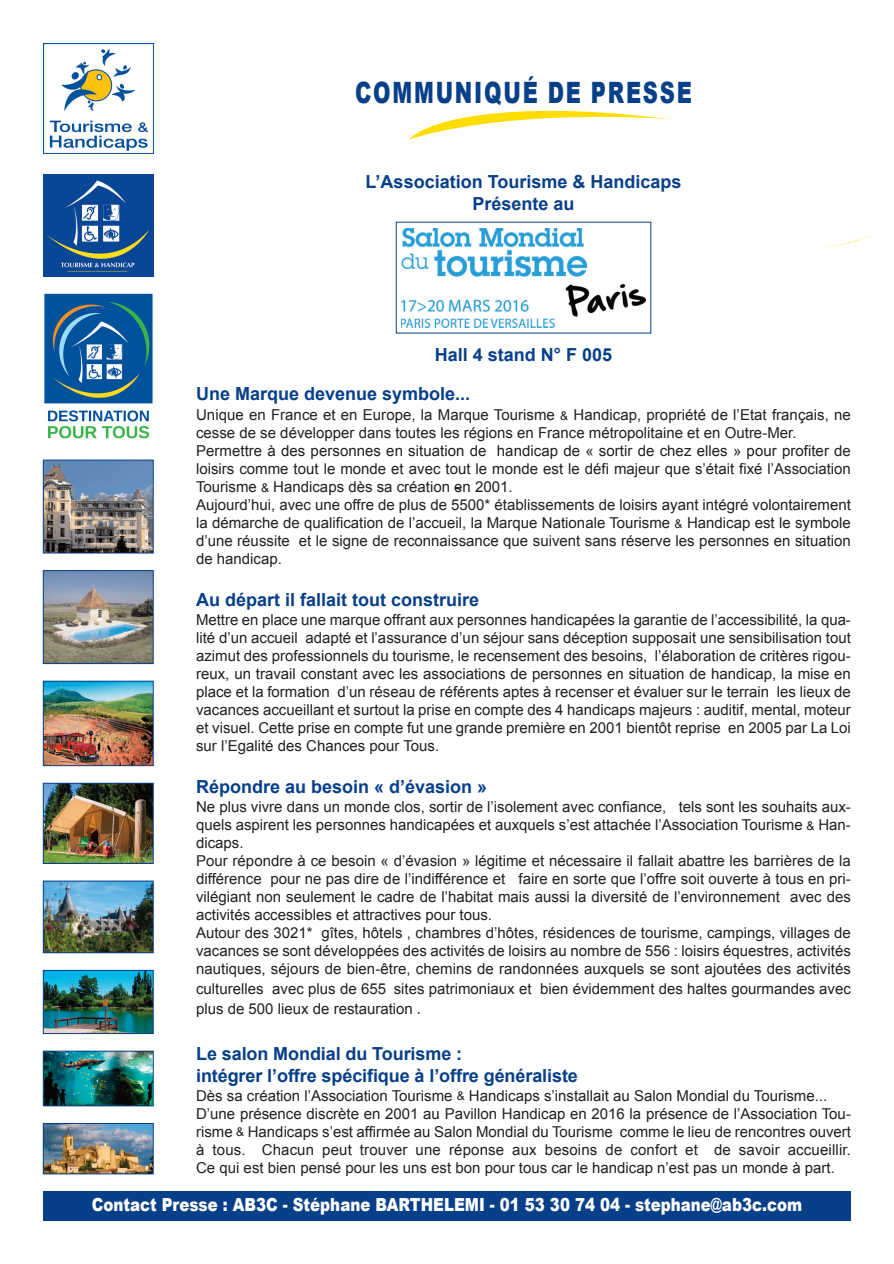
<style>
.page{position:relative;width:894px;height:1264px;background:#fff}
.page>*{position:absolute;margin:0;border:0;box-sizing:border-box;transform-origin:0 0}
.t1{font:900 29.4px "Arial";letter-spacing:.085em;color:#073f89;scale:.71 1}
.t2{font:700 18px/21.6px "Arial";color:#073f89}
.t3{font:900 18px "Arial";color:#fff;scale:.83 1}
.t4{font:15px/18px "Arial";color:#231f20}
.s1{font-size:12px}
.s2{font-family:"Calibri";font-size:16.5px}
</style>
<div class="page">
<img style="left:43px;top:43px;width:111px;height:111px">
<img style="left:43px;top:175px;width:111px;height:102px">
<img style="left:45px;top:462px;width:107px;height:89px">
<div style="left:43px;top:460px;width:111px;height:93px;border:1px solid #073f89"></div>
<img style="left:45px;top:572px;width:107px;height:90px">
<div style="left:43px;top:570px;width:111px;height:94px;border:1px solid #073f89"></div>
<img style="left:45px;top:683px;width:107px;height:81px">
<div style="left:43px;top:681px;width:111px;height:85px;border:1px solid #073f89"></div>
<img style="left:45px;top:883px;width:107px;height:68px">
<div style="left:43px;top:881px;width:111px;height:72px;border:1px solid #073f89"></div>
<img style="left:45px;top:972px;width:107px;height:60px">
<div style="left:43px;top:970px;width:111px;height:64px;border:1px solid #073f89"></div>
<img style="left:45px;top:1125px;width:107px;height:47px">
<div style="left:43px;top:1123px;width:111px;height:51px;border:1px solid #073f89"></div>
<img style="left:45px;top:1053px;width:107px;height:51px">
<div style="left:43px;top:1051px;width:111px;height:55px;border:1px solid #073f89"></div>
<div style="left:43px;top:1191px;width:808px;height:30px;background:#073f89"></div>
<svg style="left:395px;top:112px;width:479px;height:154px"></svg>
<img style="left:44px;top:294px;width:109px;height:145px">
<img style="left:45px;top:785px;width:107px;height:77px">
<div style="left:43px;top:783px;width:111px;height:81px;border:1px solid #073f89"></div>
<svg style="left:455px;top:487px;width:6px;height:3px"></svg>
<div style="left:397px;top:222px;width:253px;height:111px;background:#fff"></div>
<img style="left:401px;top:228px;width:245px;height:99px">
<h1 class="t1" style="left:355px;top:70px;width:476px">Communiqué de Presse</h1>
<p class="t2" style="left:366px;top:171px;width:317px;text-align:center">L’Association Tourisme &amp; Handicaps<br>Présente au</p>
<p class="t2" style="left:196px;top:335px;width:418px;line-height:39.6px;text-indent:239px">Hall 4 stand N° F 005<br>Une Marque devenue symbole...</p>
<p class="t4" style="left:196px;top:406px;width:656px">Unique en France et en Europe, la Marque Tourisme <span class="s1">&amp;</span> Handicap, propriété de l’Etat français, ne cesse de se développer dans toutes les régions en France métropolitaine et en Outre-Mer.<br>Permettre à des personnes en situation de handicap de « sortir de chez elles » pour profiter de loisirs comme tout le monde et avec tout le monde est le défi majeur que s’était fixé l’Association Tourisme <span class="s1">&amp;</span> Handicaps dès sa création en 2001.<br>Aujourd’hui, avec une offre de plus de 5500* établissements de loisirs ayant intégré volontairement la démarche de qualification de l’accueil, la Marque Nationale Tourisme <span class="s1">&amp;</span> Handicap est le symbole d’une réussite et le signe de reconnaissance que suivent sans réserve les personnes en situation de handicap.</p>
<p class="t2" style="left:196px;top:588px;width:285px">Au départ il fallait tout construire</p>
<p class="t4" style="left:196px;top:611px;width:656px;text-align:justify">Mettre en place une marque offrant aux personnes handicapées la garantie de l’accessibilité, la qua&shy;lité d’un accueil adapté et l’assurance d’un séjour sans déception supposait une sensibilisation tout azimut des professionnels du tourisme, le recensement des besoins, l’élaboration de critères rigou&shy;reux, un travail constant avec les associations de personnes en situation de handicap, la mise en place et la formation d’un réseau de référents aptes à recenser et évaluer sur le terrain les lieux de vacances accueillant et surtout la prise en compte des 4 handicaps majeurs : auditif, mental, moteur et visuel. Cette prise en compte fut une grande première en 2001 bientôt reprise en 2005 par La Loi sur l’Egalité des Chances pour Tous.</p>
<p class="t2" style="left:196px;top:776px;width:293px">Répondre au besoin « d’évasion »</p>
<p class="t4" style="left:196px;top:798px;width:656px">Ne plus vivre dans un monde clos, sortir de l’isolement avec confiance, tels sont les souhaits aux&shy;quels aspirent les personnes handicapées et auxquels s’est attachée l’Association Tourisme <span class="s1">&amp;</span> Han&shy;dicaps.<br>Pour répondre à ce besoin « d’évasion » légitime et nécessaire il fallait abattre les barrières de la différence pour ne pas dire de l’indifférence et faire en sorte que l’offre soit ouverte à tous en pri&shy;vilégiant non seulement le cadre de l’habitat mais aussi la diversité de l’environnement avec des activités accessibles et attractives pour tous.<br>Autour des 3021* gîtes, hôtels , chambres d’hôtes, résidences de tourisme, campings, villages de vacances se sont développées des activités de loisirs au nombre de 556 : loisirs équestres, activités nautiques, séjours de bien-être, chemins de randonnées auxquels se sont ajoutées des activités</p>
<p class="t4" style="left:196px;top:978px;width:656px;line-height:19.8px">culturelles avec plus de 655 sites patrimoniaux et bien évidemment des haltes gourmandes avec plus de 500 lieux de restauration <span class="s2">.</span></p>
<p class="t2" style="left:196px;top:1043px;width:383px">Le salon Mondial du Tourisme :<br>intégrer l’offre spécifique à l’offre généraliste</p>
<p class="t4" style="left:196px;top:1087px;width:656px">Dès sa création l’Association Tourisme <span class="s1">&amp;</span> Handicaps s’installait au Salon Mondial du Tourisme...<br>D’une présence discrète en 2001 au Pavillon Handicap en 2016 la présence de l’Association Tou&shy;risme <span class="s1">&amp;</span> Handicaps s’est affirmée au Salon Mondial du Tourisme comme le lieu de rencontres ouvert à tous. Chacun peut trouver une réponse aux besoins de confort et de savoir accueillir.<br>Ce qui est bien pensé pour les uns est bon pour tous car le handicap n’est pas un monde à part.</p>
<p class="t3" style="left:92px;top:1191px;width:857px">Contact Presse : AB3C - stéphane BArTHeLemi - 01 53 30 74 04 - stephane@ab3c.com</p>
</div>
